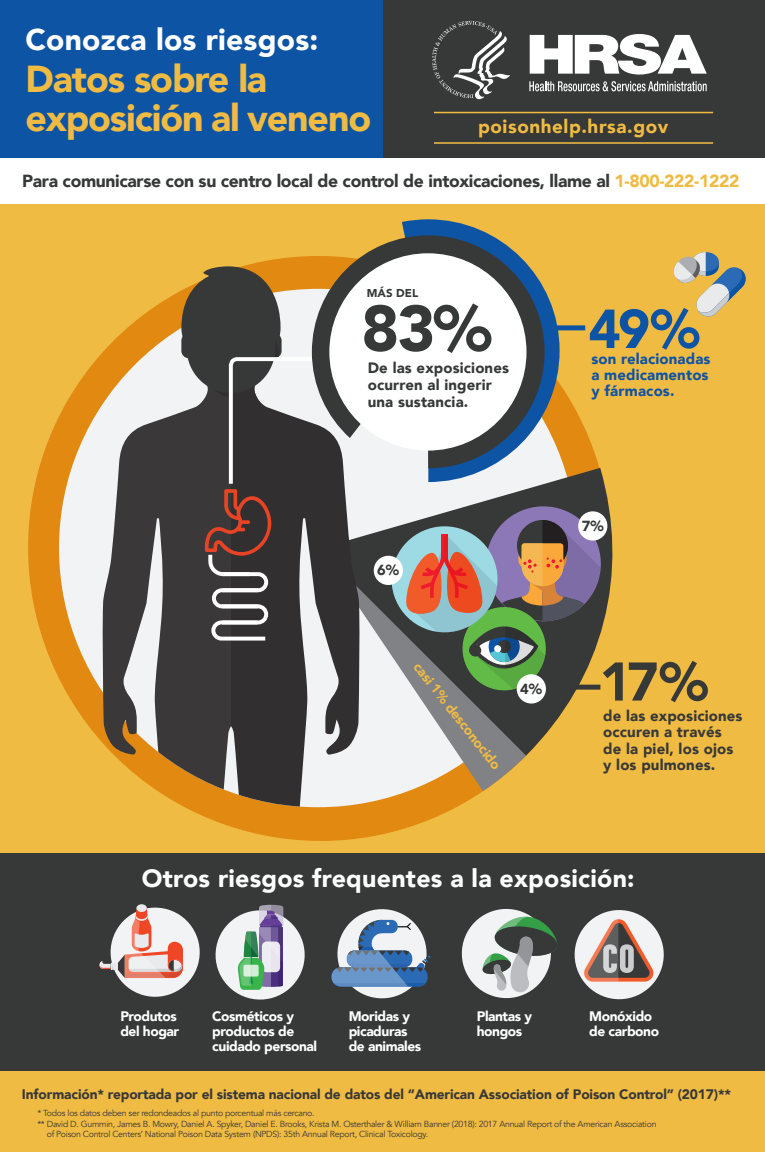
<style>
.page{position:relative;width:765px;height:1152px;background:#fff}
.page>*{position:absolute;margin:0;border:0;box-sizing:border-box;transform-origin:0 0}
.t1{font:900 64.25px "Avenir";color:#373838}
.t2{font:900 54.25px "Avenir";color:#0e54a4}
.t3{font:900 53.75px "Avenir";color:#373838}
.t4{font:900 37.5px/38.8px "Avenir";letter-spacing:-.03em;color:#f0bb43}
.t5{font:900 30px "Avenir";letter-spacing:.005em;color:#fff}
.t6{font:900 24.88px "Avenir";letter-spacing:.01em;color:#fff}
.t7{font:900 18.88px "Avenir";letter-spacing:.03em;color:#f0bb43}
.t8{font:900 17.5px "Avenir";letter-spacing:-.02em;color:#373838}
.t9{font:900 15px/16.2px "Avenir";letter-spacing:.01em;color:#373838}
.t10{font:900 15px/16.2px "Avenir";letter-spacing:.01em;color:#0e54a4}
.t11{font:900 14.62px "Avenir";color:#373838}
.t12{font:900 13.75px/15px "Avenir";letter-spacing:-.03em;color:#fff}
.t13{font:900 13.75px "Avenir";letter-spacing:-.01em;color:#373838}
.t14{font:900 13.75px "Avenir";color:#f0bb43}
.t15{font:900 11.38px "Avenir";letter-spacing:.01em;color:#373838}
.t16{font:8.75px "Avenir";letter-spacing:-.03em;color:#373838}
.s1{color:#f0bb43}
</style>
<div class="page">
<div style="left:0;top:0;width:765px;height:1151px;background:#f0bb43"></div>
<svg style="left:28px;top:256px;width:571px;height:584px"></svg>
<div style="left:0;top:852px;width:765px;height:277px;background:#373838"></div>
<div style="left:0;top:1071px;width:765px;height:80px;background:#f0bb43"></div>
<div style="left:59px;top:289px;width:518px;height:518px;background:#f2f3f4;border-radius:50%"></div>
<div style="left:0;top:0;width:765px;height:187px;background:#0e54a4"></div>
<svg style="left:408px;top:755px;width:119px;height:36px"></svg>
<svg style="left:360px;top:467px;width:253px;height:288px"></svg>
<div style="left:383px;top:0;width:382px;height:187px;background:#373838"></div>
<svg style="left:102px;top:370px;width:258px;height:437px;fill:#312f30"></svg>
<svg style="left:103px;top:370px;width:128px;height:437px;fill:#3a3839"></svg>
<svg style="left:181px;top:266px;width:172px;height:376px"></svg>
<svg style="left:331px;top:909px;width:100px;height:90px"></svg>
<svg style="left:461px;top:908px;width:97px;height:91px"></svg>
<svg style="left:574px;top:910px;width:90px;height:90px"></svg>
<svg style="left:386px;top:499px;width:221px;height:196px;background:#7f796f"></svg>
<svg style="left:402px;top:219px;width:158px;height:263px"></svg>
<svg style="left:312px;top:235px;width:233px;height:233px"></svg>
<div style="left:329px;top:253px;width:198px;height:197px;background:#fff;border-radius:50%"></div>
<div style="left:517px;top:674px;width:29px;height:29px;background:#fff;border-radius:50%"></div>
<div style="left:374px;top:555px;width:29px;height:30px;background:#fff;border-radius:50%"></div>
<div style="left:578px;top:511px;width:29px;height:29px;background:#fff;border-radius:50%"></div>
<div style="left:550px;top:325px;width:35px;height:5px;background:#0e54a4"></div>
<svg style="left:432px;top:21px;width:78px;height:79px"></svg>
<hr style="left:434px;top:112px;width:279px;height:1px;background:#f0bb43">
<hr style="left:434px;top:142px;width:279px;height:2px;background:#f0bb43">
<svg style="left:530px;top:34px;width:177px;height:41px"></svg>
<svg style="left:529px;top:81px;width:178px;height:10px"></svg>
<div style="left:0;top:159px;width:765px;height:45px;background:#fff"></div>
<svg style="left:673px;top:252px;width:73px;height:65px"></svg>
<div style="left:554px;top:684px;width:46px;height:5px;background:#373838"></div>
<svg style="left:99px;top:904px;width:206px;height:96px"></svg>
<div style="left:244px;top:964px;width:15px;height:12px;background:#d1edd5;border-radius:2px"></div>
<h1 class="t5" style="left:26px;top:14px;width:294px">Conozca los riesgos:</h1>
<h1 class="t4" style="left:26px;top:59px;width:347px">Datos sobre la exposición al veneno</h1>
<p class="t7" style="left:478px;top:110px;width:192px">poisonhelp.hrsa.gov</p>
<p class="t8" style="left:22px;top:166px;width:719px">Para comunicarse con su centro local de control de intoxicaciones, llame al <span class="s1">1-800-222-1222</span></p>
<p class="t15" style="left:367px;top:283px;width:53px">MÁS DEL</p>
<p class="t1" style="left:361px;top:273px;width:132px">83%</p>
<p class="t9" style="left:368px;top:359px;width:143px">De las exposiciones ocurren al ingerir una sustancia.</p>
<p class="t2" style="left:589px;top:282px;width:113px">49%</p>
<p class="t10" style="left:591px;top:350px;width:121px">son relacionadas a medicamentos y fármacos.</p>
<p class="t11" style="left:377px;top:557px;width:23px">6%</p>
<p class="t14" style="left:426px;top:656px;width:133px;rotate:52deg">casi 1% desconocido</p>
<p class="t11" style="left:520px;top:676px;width:23px">4%</p>
<p class="t11" style="left:582px;top:513px;width:23px">7%</p>
<p class="t3" style="left:600px;top:635px;width:110px">17%</p>
<p class="t9" style="left:603px;top:707px;width:141px">de las exposiciones occuren a través de la piel, los ojos y los pulmones.</p>
<p class="t6" style="left:142px;top:856px;width:494px">Otros riesgos frequentes a la exposición:</p>
<p class="t12" style="left:120px;top:1008px;width:60px">Produtos del hogar</p>
<p class="t12" style="left:212px;top:1008px;width:106px">Cosméticos y productos de cuidado personal</p>
<p class="t12" style="left:349px;top:1008px;width:74px">Moridas y picaduras de animales</p>
<p class="t12" style="left:477px;top:1008px;width:57px">Plantas y hongos</p>
<p class="t12" style="left:589px;top:1008px;width:71px">Monóxido de carbono</p>
<p class="t13" style="left:22px;top:1082px;width:711px">Información* reportada por el sistema nacional de datos del “American Association of Poison Control” (2017)**</p>
<p class="t16" style="left:37px;top:1107px;width:279px">* Todos los datos deben ser redondeados al punto porcentual más cercano.</p>
<p class="t16" style="left:37px;top:1117px;width:621px">** David D. Gummin, James B. Mowry, Daniel A. Spyker, Daniel E. Brooks, Krista M. Osterthaler &amp; William Banner (2018): 2017 Annual Report of the American Association</p>
<p class="t16" style="left:47px;top:1128px;width:383px">of Poison Control Centers’ National Poison Data System (NPDS): 35th Annual Report, Clinical Toxicology.</p>
</div>
